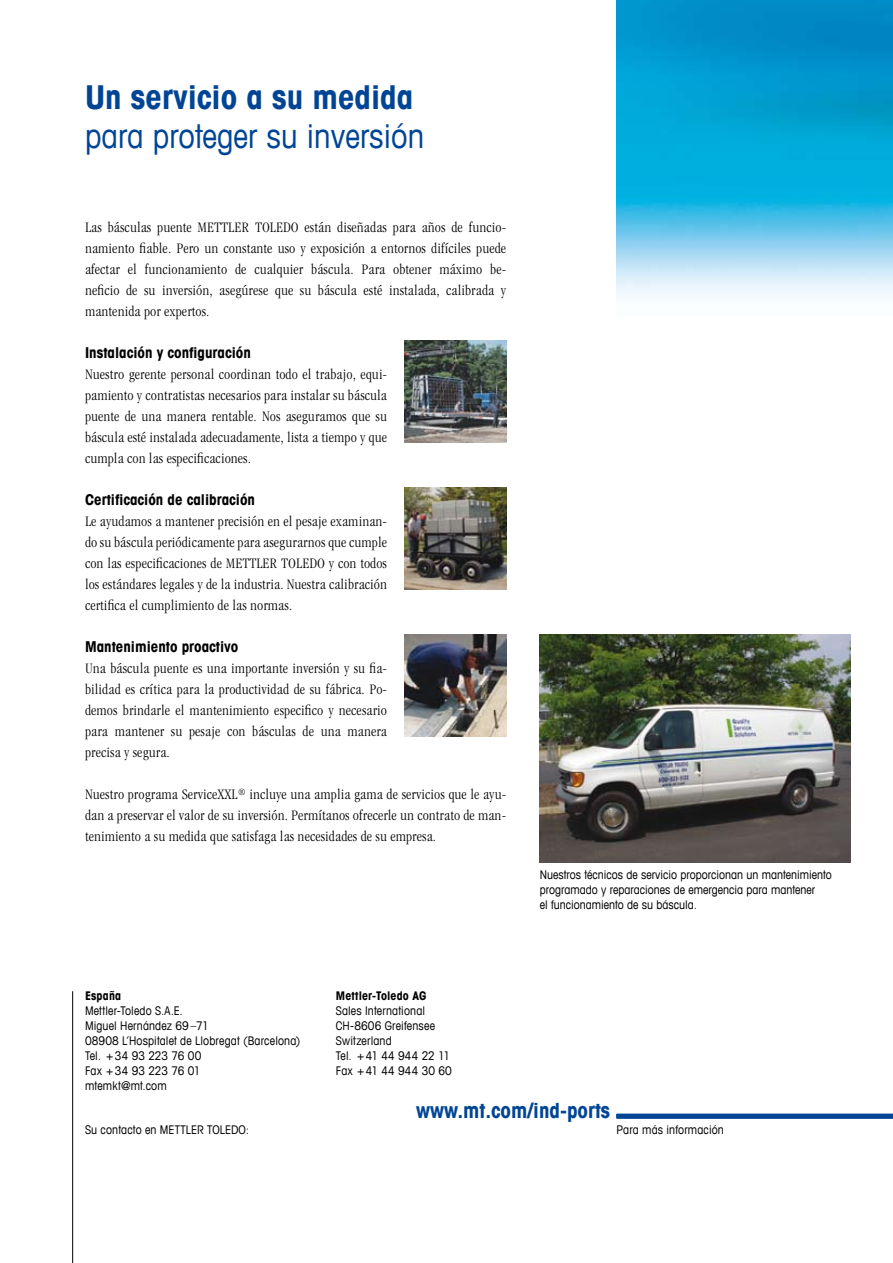
<style>
.page{position:relative;width:893px;height:1263px;background:#fff}
.page>*{position:absolute;margin:0;border:0;box-sizing:border-box;transform-origin:0 0}
.t1{font:condensed 33px "Avant Garde Com";color:#004595}
.t2{font:700 condensed 33px "Avant Garde Com";color:#004595}
.t3{font:700 condensed 21px "Avant Garde Com";color:#004595}
.t4{font:300 condensed 15px/21px "MTD Magazin";color:#000;text-align:justify}
.t5{font:700 condensed 15px "Avant Garde Com";color:#000}
.t6{font:condensed 12px/15px "Avant Garde Com";letter-spacing:.005em;color:#000}
.t7{font:700 condensed 12px "Avant Garde Com";letter-spacing:.01em;color:#000}
</style>
<div class="page">
<img style="left:617px;top:0;width:275px;height:298px">
<hr style="left:617px;top:1114px;width:276px;height:4px;background:#004595">
<hr style="left:72px;top:991px;width:1px;height:272px;background:#000">
<img style="left:404px;top:340px;width:102px;height:102px">
<img style="left:404px;top:487px;width:102px;height:102px">
<img style="left:404px;top:634px;width:102px;height:102px">
<img style="left:540px;top:634px;width:310px;height:228px">
<h1 class="t2" style="left:85px;top:76px;width:330px">Un servicio a su medida</h1>
<h1 class="t1" style="left:85px;top:116px;width:341px">para proteger su inversión</h1>
<p class="t4" style="left:85px;top:217px;width:423px">Las básculas puente METTLER TOLEDO están diseñadas para años de funcio&shy;namiento fiable. Pero un constante uso y exposición a entornos difíciles puede afectar el funcionamiento de cualquier báscula. Para obtener máximo be&shy;neficio de su inversión, asegúrese que su báscula esté instalada, calibrada y mantenida por expertos.</p>
<p class="t5" style="left:85px;top:343px;width:167px">Instalación y configuración</p>
<p class="t4" style="left:85px;top:364px;width:304px">Nuestro gerente personal coordinan todo el trabajo, equi&shy;pamiento y contratistas necesarios para instalar su báscula puente de una manera rentable. Nos aseguramos que su báscula esté instalada adecuadamente, lista a tiempo y que cumpla con las especificaciones.</p>
<p class="t5" style="left:85px;top:490px;width:171px">Certificación de calibración</p>
<p class="t4" style="left:85px;top:511px;width:304px">Le ayudamos a mantener precisión en el pesaje examinan&shy;do su báscula periódicamente para asegurarnos que cumple con las especificaciones de METTLER TOLEDO y con todos los estándares legales y de la industria. Nuestra calibración certifica el cumplimiento de las normas.</p>
<p class="t5" style="left:85px;top:637px;width:155px">Mantenimiento proactivo</p>
<p class="t4" style="left:85px;top:658px;width:304px">Una báscula puente es una importante inversión y su fia&shy;bilidad es crítica para la productividad de su fábrica. Po&shy;demos brindarle el mantenimiento especifico y necesario para mantener su pesaje con básculas de una manera precisa y segura.</p>
<p class="t4" style="left:85px;top:784px;width:423px">Nuestro programa ServiceXXL<sup>®</sup> incluye una amplia gama de servicios que le ayu&shy;dan a preservar el valor de su inversión. Permítanos ofrecerle un contrato de man&shy;tenimiento a su medida que satisfaga las necesidades de su empresa.</p>
<p class="t7" style="left:85px;top:988px;width:38px">España</p>
<p class="t6" style="left:85px;top:1003px;width:217px">Mettler---Toledo S.A.E.<br>Miguel Hernández 69–71<br>08908 L’Hospitalet de Llobregat (Barcelona)<br>Tel. +34 93 223 76 00<br>Fax +34 93 223 76 01<br>mtemkt@mt.com</p>
<p class="t7" style="left:336px;top:988px;width:92px">Mettler---Toledo AG</p>
<p class="t6" style="left:336px;top:1003px;width:118px">Sales International<br>CH-8606 Greifensee<br>Switzerland<br>Tel. +41 44 944 22 11<br>Fax +41 44 944 30 60</p>
<p class="t6" style="left:540px;top:867px;width:293px">Nuestros técnicos de servicio proporcionan un mantenimiento programado y reparaciones de emergencia para mantener<br>el funcionamiento de su báscula.</p>
<h2 class="t3" style="left:416px;top:1097px;width:196px">www.mt.com/ind-ports</h2>
<p class="t6" style="left:85px;top:1121px;width:166px">Su contacto en METTLER TOLEDO-:</p>
<p class="t6" style="left:616px;top:1121px;width:109px">Para más información</p>
</div>
